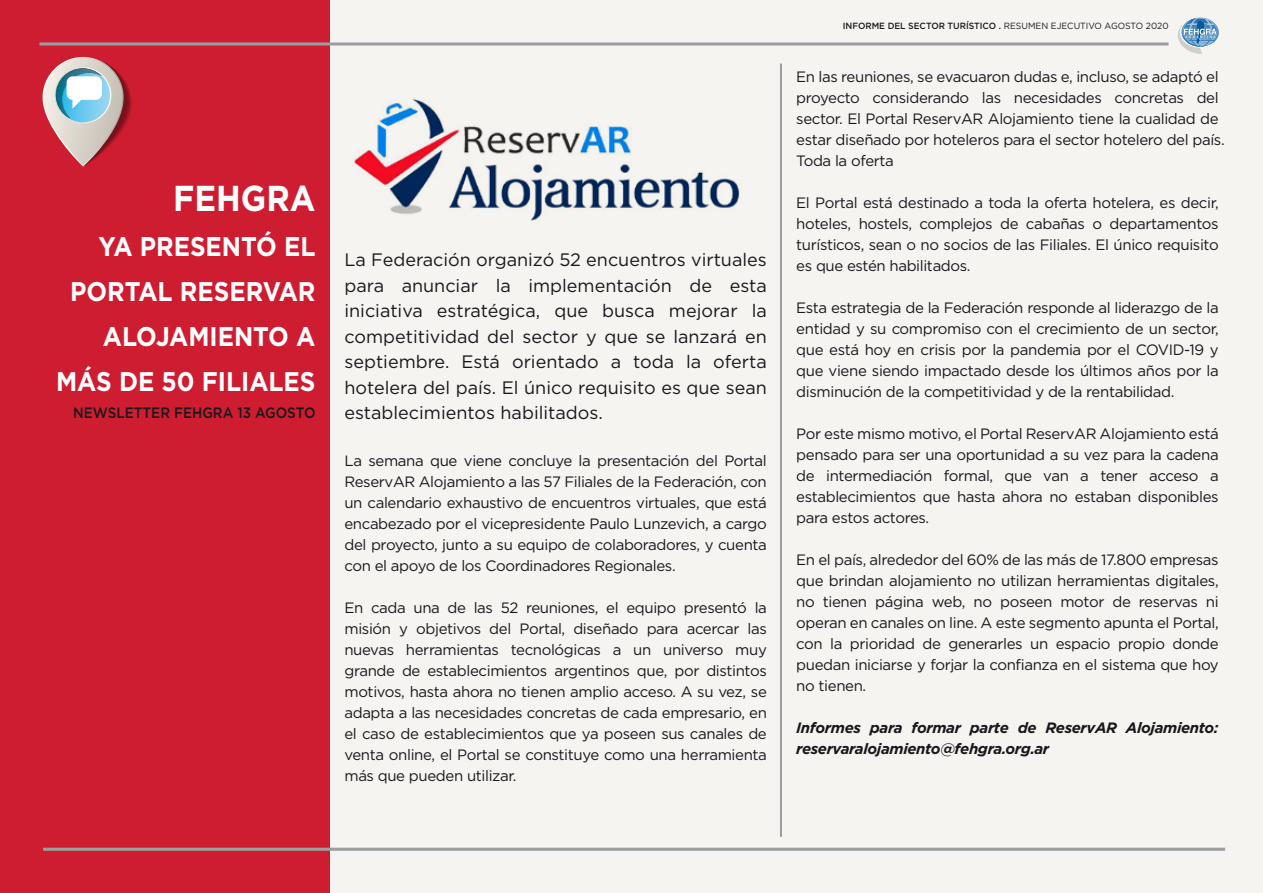
<style>
.page{position:relative;width:1263px;height:893px;background:#f5f4f1}
.page>*{position:absolute;margin:0;border:0;box-sizing:border-box;transform-origin:0 0}
.t1{font:700 36px "Gotham";color:#fff;scale:.9 1}
.t2{font:700 27px/45px "Gotham";color:#fff;text-align:right;scale:.9 1}
.t3{font:18px/25.5px "Gotham";color:#1a171c;text-align:justify}
.t4{font:15px/21px "Gotham";letter-spacing:-.025em;color:#1a171c;text-align:justify}
.t5{font:italic 700 15px/21px "Gotham";letter-spacing:-.025em;color:#1a171c}
.t6{font:500 15px "Gotham";color:#1a171c;scale:.9 1}
.t7{font:500 9px "Gotham";color:#1a171c;scale:.96 1}
.s1{font-weight:400}
</style>
<div class="page">
<hr style="left:780px;top:64px;width:2px;height:773px;background:#9c9e9f">
<div style="left:0;top:0;width:330px;height:893px;background:#ce1d30"></div>
<svg style="left:1178px;top:17px;width:41px;height:37px"></svg>
<hr style="left:39px;top:42px;width:1129px;height:3px;background:#9c9e9f">
<hr style="left:43px;top:848px;width:1182px;height:3px;background:#9c9e9f">
<svg style="left:43px;top:57px;width:89px;height:110px"></svg>
<div style="left:67px;top:76px;width:35px;height:24px;background:#fff;border-radius:6px"></div>
<img style="left:354px;top:98px;width:386px;height:123px">
<h1 class="t1" style="left:173px;top:176px;width:160px">FEHGRA</h1>
<h2 class="t2" style="left:56px;top:223px;width:290px">YA PRESENTÓ EL<br>PORTAL RESERVAR<br>ALOJAMIENTO A<br>MÁS DE 50 FILIALES</h2>
<p class="t6" style="left:73px;top:403px;width:271px">NEWSLETTER FEHGRA 13 AGOSTO</p>
<p class="t3" style="left:344px;top:247px;width:424px">La Federación organizó 52 encuentros virtuales para anunciar la implementación de esta iniciativa estratégica, que busca mejorar la competitividad del sector y que se lanzará en septiembre. Está orientado a toda la oferta hotelera del país. El único requisito es que sean establecimientos habilitados.</p>
<p class="t4" style="left:344px;top:450px;width:424px">La semana que viene concluye la presentación del Portal ReservAR Alojamiento a las 57 Filiales de la Federación, con un calendario exhaustivo de encuentros virtuales, que está encabezado por el vicepresidente Paulo Lunzevich, a cargo del proyecto, junto a su equipo de colaboradores, y cuenta con el apoyo de los Coordinadores Regionales.</p>
<p class="t4" style="left:344px;top:597px;width:424px">En cada una de las 52 reuniones, el equipo presentó la misión y objetivos del Portal, diseñado para acercar las nuevas herramientas tecnológicas a un universo muy grande de establecimientos argentinos que, por distintos motivos, hasta ahora no tienen amplio acceso. A su vez, se adapta a las necesidades concretas de cada empresario, en el caso de establecimientos que ya poseen sus canales de venta online, el Portal se constituye como una herramienta más que pueden utilizar.</p>
<p class="t7" style="left:843px;top:20px;width:341px">INFORME DEL SECTOR TURÍSTICO . <span class="s1">RESUMEN EJECUTIVO AGOSTO 2020</span></p>
<p class="t4" style="left:796px;top:66px;width:430px;text-align:left">En las reuniones, se evacuaron dudas e, incluso, se adaptó el proyecto considerando las necesidades concretas del sector. El Portal ReservAR Alojamiento tiene la cualidad de estar diseñado por hoteleros para el sector hotelero del país.<br>Toda la oferta</p>
<p class="t4" style="left:796px;top:192px;width:424px">El Portal está destinado a toda la oferta hotelera, es decir, hoteles, hostels, complejos de cabañas o departamentos turísticos, sean o no socios de las Filiales. El único requisito es que estén habilitados.</p>
<p class="t4" style="left:796px;top:297px;width:424px">Esta estrategia de la Federación responde al liderazgo de la entidad y su compromiso con el crecimiento de un sector, que está hoy en crisis por la pandemia por el COVID-19 y que viene siendo impactado desde los últimos años por la disminución de la competitividad y de la rentabilidad.</p>
<p class="t4" style="left:796px;top:423px;width:424px">Por este mismo motivo, el Portal ReservAR Alojamiento está pensado para ser una oportunidad a su vez para la cadena de intermediación formal, que van a tener acceso a establecimientos que hasta ahora no estaban disponibles para estos actores.</p>
<p class="t4" style="left:796px;top:549px;width:424px">En el país, alrededor del 60% de las más de 17.800 empresas que brindan alojamiento no utilizan herramientas digitales, no tienen página web, no poseen motor de reservas ni operan en canales on line. A este segmento apunta el Portal, con la prioridad de generarles un espacio propio donde puedan iniciarse y forjar la confianza en el sistema que hoy no tienen.</p>
<p class="t5" style="left:796px;top:717px;width:424px">Informes para formar parte de ReservAR Alojamiento: reservaralojamiento@fehgra.org.ar</p>
</div>
